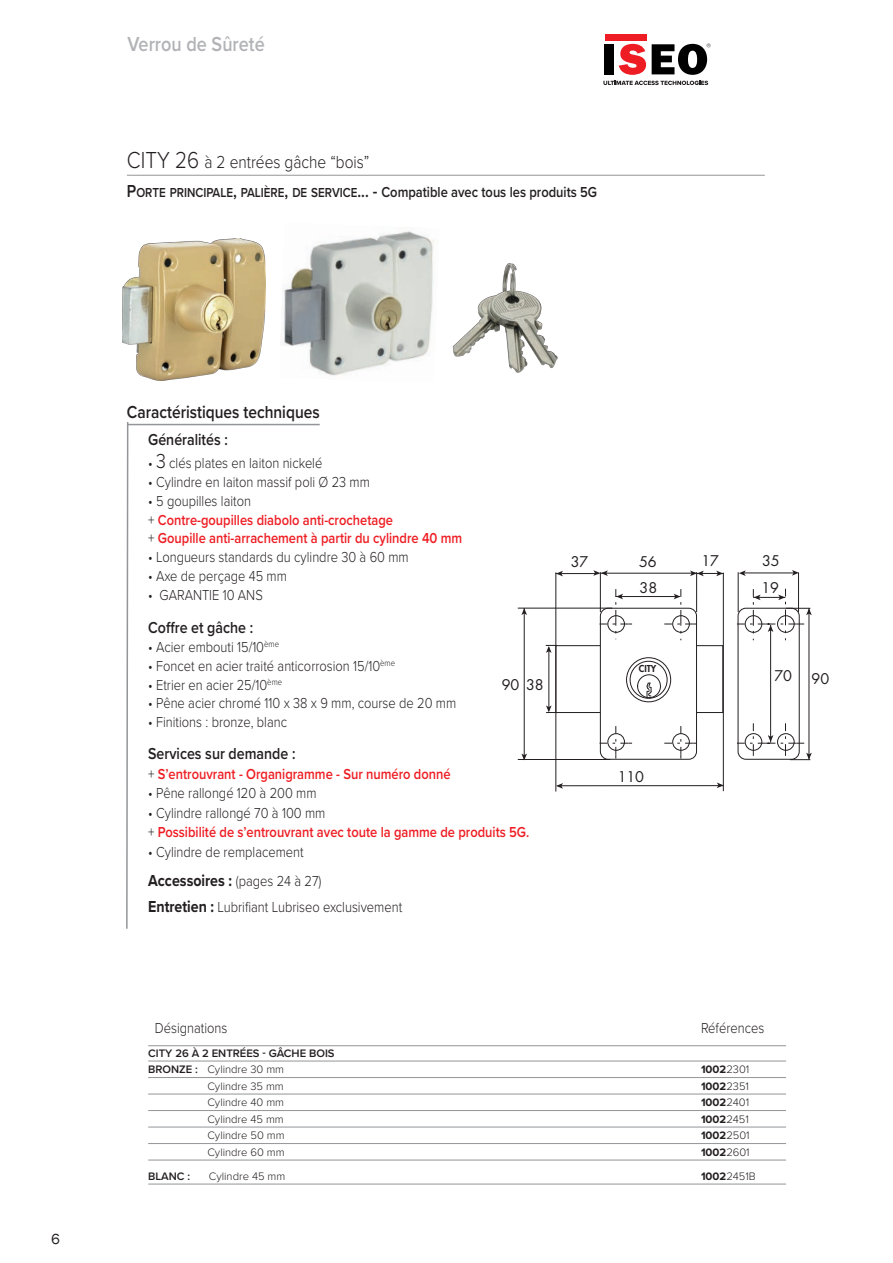
<style>
.page{position:relative;width:893px;height:1263px;background:#fff}
.page>*{position:absolute;margin:0;border:0;box-sizing:border-box;transform-origin:0 0}
.t1{font:600 21px "Proxima Nova";color:#b2b3b7;scale:.86 1}
.t2{font:300 18px "Proxima Nova";color:#231f20;scale:.86 1}
.t3{font:600 18px "Proxima Nova";color:#231f20;scale:.86 1}
.t4{font:600 16.5px "Proxima Nova";color:#231f20;scale:.86 1}
.t5{font:700 16.5px "Proxima Nova";color:#231f20;scale:.86 1}
.t6{font:300 15px "Proxima Nova";color:#231f20;scale:.86 1}
.t7{font:600 15px "Proxima Nova";color:#ee1d23;scale:.86 1}
.t8{font:600 15px "Proxima Nova";color:#231f20;scale:.86 1}
.t9{font:15px "Franklin Gothic";color:#231f20}
.t10{font:14.4px "Futura";letter-spacing:-.01em;color:#231f20}
.t11{font:300 11.25px "Proxima Nova";color:#231f20}
.t12{font:700 11.25px "Proxima Nova";color:#231f20}
.t13{font:600 11.25px "Proxima Nova";color:#231f20}
.t14{font:800 9.3px "Futura";color:#231f20}
.s1{font-size:24px}
.s2{font-size:18px}
.s3{font-size:13.5px}
.s4{font-size:21px}
.s5{font-weight:300;color:#231f20}
.s6{font-weight:300;font-size:15px}
.s7{font-weight:700;font-size:16.5px}
.s8{font-weight:600}
.s9{font-weight:300}
.s10{font-weight:700}
</style>
<div class="page">
<svg style="left:604px;top:81px;width:104px;height:4px"></svg>
<div style="left:605px;top:34px;width:42px;height:6px;background:#ee1d23"></div>
<div style="left:605px;top:44px;width:9px;height:30px;background:#000"></div>
<svg style="left:619px;top:44px;width:27px;height:31px"></svg>
<svg style="left:652px;top:43px;width:58px;height:32px"></svg>
<hr style="left:127px;top:175px;width:638px;height:1px;background:#939598">
<img style="left:280px;top:231px;width:154px;height:145px">
<hr style="left:555px;top:572px;width:1px;height:219px;background:#231f20">
<hr style="left:723px;top:573px;width:1px;height:218px;background:#231f20">
<hr style="left:600px;top:572px;width:1px;height:40px;background:#231f20">
<hr style="left:696px;top:572px;width:1px;height:40px;background:#231f20">
<hr style="left:738px;top:572px;width:1px;height:40px;background:#231f20">
<hr style="left:798px;top:572px;width:1px;height:40px;background:#231f20">
<hr style="left:600px;top:573px;width:96px;height:1px;background:#231f20">
<svg style="left:792px;top:570px;width:7px;height:6px"></svg>
<svg style="left:739px;top:570px;width:7px;height:6px"></svg>
<hr style="left:557px;top:785px;width:166px;height:1px;background:#231f20">
<svg style="left:717px;top:782px;width:7px;height:6px"></svg>
<svg style="left:556px;top:783px;width:7px;height:6px"></svg>
<hr style="left:555px;top:573px;width:44px;height:1px;background:#231f20">
<svg style="left:593px;top:570px;width:15px;height:6px"></svg>
<svg style="left:556px;top:571px;width:7px;height:5px"></svg>
<svg style="left:690px;top:570px;width:34px;height:6px"></svg>
<hr style="left:744px;top:572px;width:51px;height:1px;background:#231f20">
<hr style="left:524px;top:608px;width:1px;height:151px;background:#231f20">
<svg style="left:521px;top:609px;width:6px;height:6px"></svg>
<hr style="left:518px;top:608px;width:94px;height:1px;background:#231f20">
<hr style="left:518px;top:759px;width:92px;height:1px;background:#231f20">
<svg style="left:521px;top:753px;width:6px;height:6px"></svg>
<svg style="left:546px;top:589px;width:266px;height:171px"></svg>
<div style="left:637px;top:674px;width:24px;height:24px;border:1px solid #231f20;border-radius:50%"></div>
<hr style="left:127px;top:424px;width:193px;height:1px;background:#939598">
<svg style="left:126px;top:422px;width:3px;height:507px"></svg>
<hr style="left:148px;top:1045px;width:638px;height:1px;background:#939598">
<hr style="left:148px;top:1061px;width:638px;height:1px;background:#939598">
<hr style="left:148px;top:1077px;width:638px;height:1px;background:#939598">
<hr style="left:148px;top:1094px;width:638px;height:1px;background:#939598">
<hr style="left:148px;top:1110px;width:638px;height:1px;background:#939598">
<hr style="left:148px;top:1127px;width:638px;height:1px;background:#939598">
<hr style="left:148px;top:1143px;width:638px;height:1px;background:#939598">
<hr style="left:148px;top:1160px;width:638px;height:1px;background:#939598">
<hr style="left:148px;top:1184px;width:638px;height:1px;background:#939598">
<img style="left:452px;top:263px;width:106px;height:110px">
<img style="left:123px;top:238px;width:143px;height:143px">
<p class="t1" style="left:128px;top:37px;width:161px">Verrou de Sûreté</p>
<p class="t2" style="left:127px;top:156px;width:283px"><span class="s1">CITY 26</span> à 2 entrées gâche “bois”</p>
<p class="t8" style="left:127px;top:187px;width:548px"><span class="s2">P</span><span class="s3">ORTE PRINCIPALE</span><span class="s2">,</span> <span class="s3">PALIÈRE</span><span class="s2">,</span> <span class="s3">DE SERVICE</span><span class="s2">... -</span> Compatible avec tous les produits 5G</p>
<p class="t9" style="left:51px;top:1230px;width:10px">6</p>
<p class="t3" style="left:127px;top:406px;width:226px">Caractéristiques techniques</p>
<p class="t4" style="left:148px;top:434px;width:94px">Généralités :</p>
<p class="t6" style="left:148px;top:458px;width:204px">• <span class="s4">3</span> clés plates en laiton nickelé</p>
<p class="t6" style="left:148px;top:477px;width:259px">• Cylindre en laiton massif poli Ø 23 mm</p>
<p class="t6" style="left:148px;top:496px;width:121px">• 5 goupilles laiton</p>
<p class="t7" style="left:148px;top:515px;width:286px"><span class="s5">+</span> Contre-goupilles diabolo anti-crochetage</p>
<p class="t7" style="left:148px;top:533px;width:367px"><span class="s5">+</span> Goupille anti-arrachement à partir du cylindre 40 mm</p>
<p class="t6" style="left:148px;top:552px;width:304px">• Longueurs standards du cylindre 30 à 60 mm</p>
<p class="t6" style="left:148px;top:571px;width:163px">• Axe de perçage 45 mm</p>
<p class="t6" style="left:148px;top:590px;width:135px">• GARANTIE 10 ANS</p>
<p class="t4" style="left:148px;top:622px;width:124px">Coffre et gâche :</p>
<p class="t6" style="left:148px;top:642px;width:154px">• Acier embouti 15/10<sup>ème</sup></p>
<p class="t6" style="left:148px;top:661px;width:289px">• Foncet en acier traité anticorrosion 15/10<sup>ème</sup></p>
<p class="t6" style="left:148px;top:679px;width:157px">• Etrier en acier 25/10<sup>ème</sup></p>
<p class="t6" style="left:148px;top:698px;width:360px">• Pêne acier chromé 110 x 38 x 9 mm, course de 20 mm</p>
<p class="t6" style="left:148px;top:717px;width:163px">• Finitions : bronze, blanc</p>
<p class="t4" style="left:148px;top:748px;width:173px">Services sur demande :</p>
<p class="t7" style="left:148px;top:769px;width:353px"><span class="s5">+</span> S’entrouvrant - Organigramme - Sur numéro donné</p>
<p class="t6" style="left:148px;top:788px;width:197px">• Pêne rallongé 120 à 200 mm</p>
<p class="t6" style="left:148px;top:808px;width:208px">• Cylindre rallongé 70 à 100 mm</p>
<p class="t7" style="left:148px;top:827px;width:445px"><span class="s5">+</span> Possibilité de s’entrouvrant avec toute la gamme de produits 5G.</p>
<p class="t6" style="left:148px;top:847px;width:182px">• Cylindre de remplacement</p>
<p class="t5" style="left:148px;top:875px;width:203px">Accessoires : <span class="s6">(pages 24 à 27)</span></p>
<p class="t6" style="left:148px;top:902px;width:297px"><span class="s7">Entretien :</span> Lubrifiant Lubriseo exclusivement</p>
<p class="t10" style="left:526px;top:678px;width:19px">38</p>
<p class="t10" style="left:502px;top:678px;width:19px">90</p>
<p class="t10" style="left:571px;top:555px;width:19px">37</p>
<p class="t10" style="left:639px;top:555px;width:19px">56</p>
<p class="t10" style="left:702px;top:554px;width:19px">17</p>
<p class="t10" style="left:762px;top:554px;width:19px">35</p>
<p class="t10" style="left:640px;top:581px;width:19px">38</p>
<p class="t10" style="left:761px;top:581px;width:19px">19</p>
<p class="t14" style="left:639px;top:664px;width:19px">CITY</p>
<p class="t10" style="left:618px;top:770px;width:28px">110</p>
<p class="t10" style="left:774px;top:669px;width:19px">70</p>
<p class="t10" style="left:812px;top:672px;width:19px">90</p>
<p class="t6" style="left:155px;top:1023px;width:86px">Désignations</p>
<p class="t6" style="left:701px;top:1023px;width:75px">Références</p>
<p class="t13" style="left:148px;top:1049px;width:188px">CITY 26 À 2 ENTRÉES - GÂCHE BOIS</p>
<p class="t11" style="left:148px;top:1066px;width:137px"><span class="s8">BRONZE :</span> Cylindre 30 mm</p>
<p class="t12" style="left:701px;top:1066px;width:50px">1002<span class="s9">2301</span></p>
<p class="t11" style="left:207px;top:1082px;width:78px">Cylindre 35 mm</p>
<p class="t12" style="left:701px;top:1082px;width:50px">1002<span class="s9">2351</span></p>
<p class="t11" style="left:207px;top:1099px;width:78px">Cylindre 40 mm</p>
<p class="t12" style="left:701px;top:1099px;width:50px">1002<span class="s9">2401</span></p>
<p class="t11" style="left:207px;top:1115px;width:78px">Cylindre 45 mm</p>
<p class="t12" style="left:701px;top:1115px;width:49px">1002<span class="s9">2451</span></p>
<p class="t11" style="left:207px;top:1132px;width:79px">Cylindre 50 mm</p>
<p class="t12" style="left:701px;top:1132px;width:50px">1002<span class="s9">2501</span></p>
<p class="t11" style="left:207px;top:1148px;width:79px">Cylindre 60 mm</p>
<p class="t12" style="left:701px;top:1148px;width:50px">1002<span class="s9">2601</span></p>
<p class="t13" style="left:148px;top:1172px;width:44px">BLANC :</p>
<p class="t11" style="left:209px;top:1172px;width:78px">Cylindre 45 mm</p>
<p class="t11" style="left:701px;top:1172px;width:56px"><span class="s10">1002</span>2451B</p>
</div>
